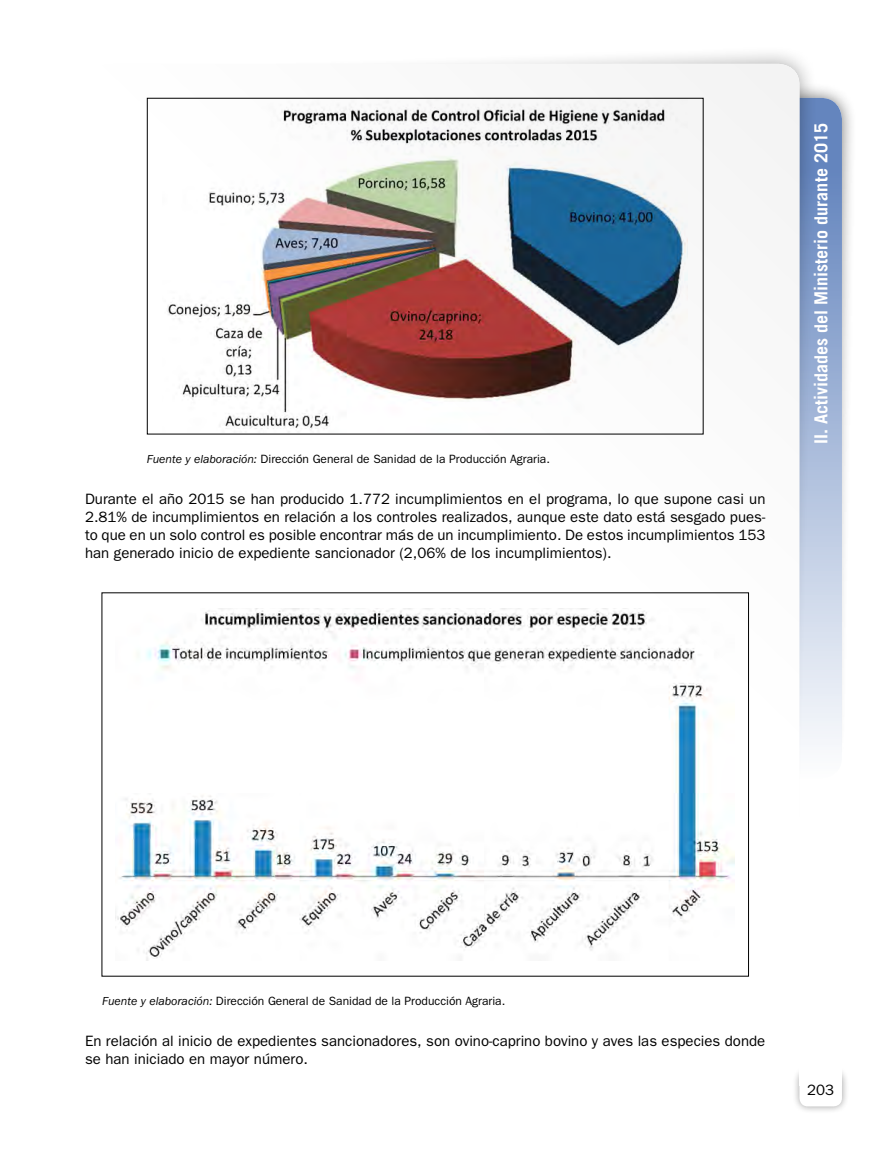
<style>
.page{position:relative;width:893px;height:1149px;background:#fff}
.page>*{position:absolute;margin:0;border:0;box-sizing:border-box;transform-origin:0 0}
.t1{font:700 18px "Trade Gothic";color:#fff}
.Texto_general{font:15px/18px "Franklin Gothic";color:#000;text-align:justify}
.Fuente_Grafico{font:12px "Franklin Gothic";color:#000}
.s1{font-style:italic}
</style>
<div class="page">
<div style="left:742px;top:82px;width:115px;height:691px;background:#000;opacity:.6"></div>
<div style="left:757px;top:98px;width:85px;height:680px;background:linear-gradient(to bottom,#5579b8,#fbfcfd);border-radius:21px"></div>
<div style="left:150px;top:45px;width:668px;height:923px;background:#000;opacity:.4"></div>
<div style="left:85px;top:64px;width:714px;height:969px;background:#fff;border-radius:21px"></div>
<div style="left:792px;top:1064px;width:58px;height:49px;background:#000;opacity:.4"></div>
<div style="left:799px;top:1071px;width:43px;height:35px;background:#fff;border-radius:9px"></div>
<div style="left:799px;top:1063px;width:43px;height:21px;background:#fff"></div>
<img style="left:167px;top:100px;width:521px;height:329px">
<img style="left:117px;top:608px;width:618px;height:352px">
<p class="Fuente_Grafico" style="left:147px;top:452px;width:405px"><span class="s1">Fuente y elaboración:</span> Dirección General de Sanidad de la Producción Agraria.</p>
<p class="Texto_general" style="left:85px;top:489px;width:682px">Durante el año 2015 se han producido 1.772 incumplimientos en el programa, lo que supone casi un 2.81% de incumplimientos en relación a los controles realizados, aunque este dato está sesgado pues&shy;to que en un solo control es posible encontrar más de un incumplimiento. De estos incumplimientos 153 han generado inicio de expediente sancionador (2,06% de los incumplimientos).</p>
<p class="t1" style="left:810px;top:443px;width:322px;rotate:-90deg">II. Actividades del Ministerio durante 2015</p>
<p class="Fuente_Grafico" style="left:102px;top:993px;width:405px"><span class="s1">Fuente y elaboración:</span> Dirección General de Sanidad de la Producción Agraria.</p>
<p class="Texto_general" style="left:85px;top:1031px;width:682px">En relación al inicio de expedientes sancionadores, son ovino-caprino bovino y aves las especies donde se han iniciado en mayor número.</p>
<p class="Texto_general" style="left:807px;top:1080px;width:29px">203</p>
</div>
